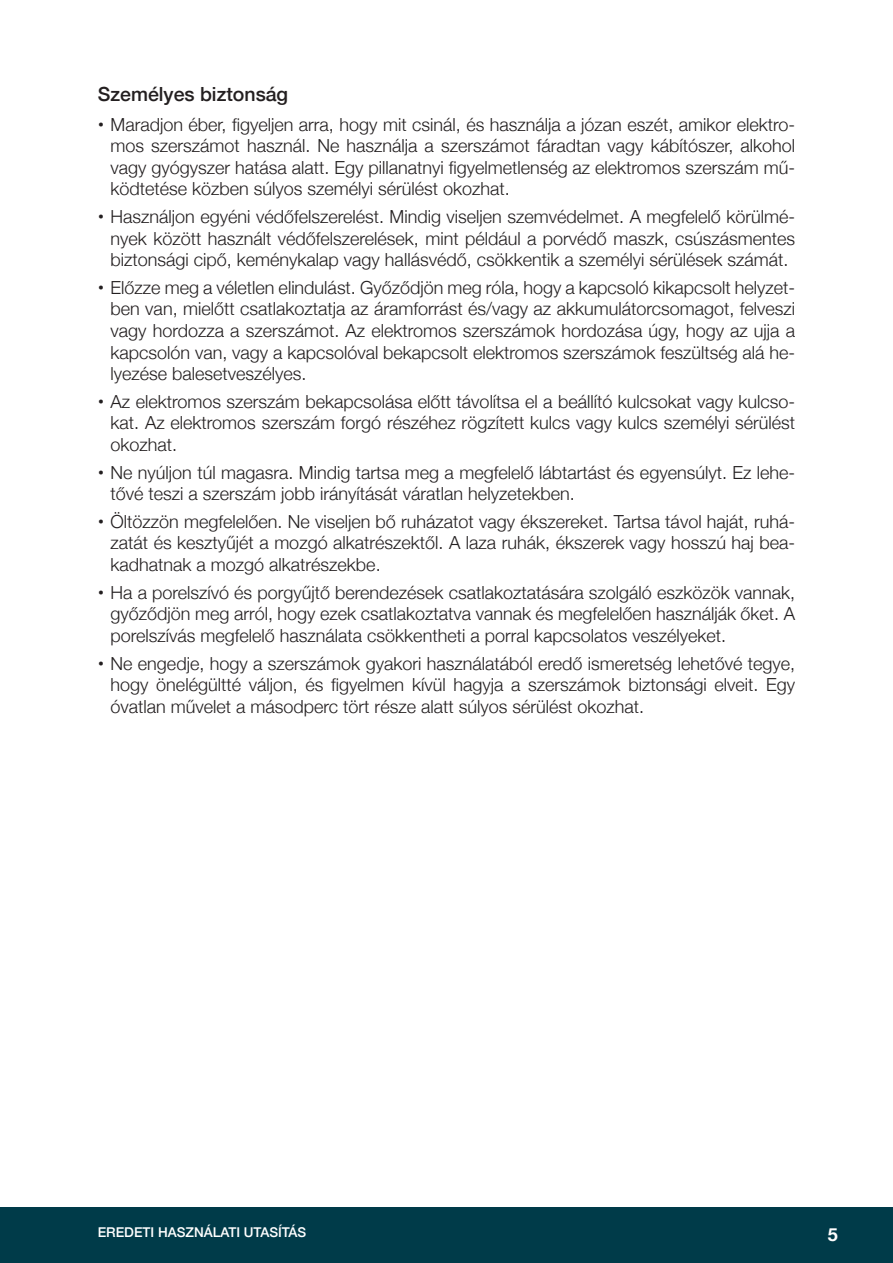
<style>
.page{position:relative;width:893px;height:1263px;background:#fff}
.page>*{position:absolute;margin:0;border:0;box-sizing:border-box;transform-origin:0 0}
.subsub{font:500 19.5px "Helvetica Neue";color:#231f20}
.t1{font:300 18px/21.6px "Helvetica Neue";color:#231f20;text-align:justify}
.t2{font:700 18px "Helvetica Neue";color:#fff}
.t3{font:500 13.5px "Helvetica Neue";color:#fff}
.s1{font-weight:400}
</style>
<div class="page">
<div style="left:0;top:1206px;width:893px;height:57px;background:#003b49"></div>
<p class="subsub" style="left:98px;top:78px;width:192px">Személyes biztonság</p>
<p class="t1" style="left:111px;top:112px;width:686px;text-indent:-13px"><span class="s1">•</span> Maradjon éber, figyeljen arra, hogy mit csinál, és használja a józan eszét, amikor elektro&shy;mos szerszámot használ. Ne használja a szerszámot fáradtan vagy kábítószer, alkohol vagy gyógyszer hatása alatt. Egy pillanatnyi figyelmetlenség az elektromos szerszám mű&shy;ködtetése közben súlyos személyi sérülést okozhat.</p>
<p class="t1" style="left:111px;top:204px;width:686px;text-indent:-13px"><span class="s1">•</span> Használjon egyéni védőfelszerelést. Mindig viseljen szemvédelmet. A megfelelő körülmé&shy;nyek között használt védőfelszerelések, mint például a porvédő maszk, csúszásmentes biztonsági cipő, keménykalap vagy hallásvédő, csökkentik a személyi sérülések számát.</p>
<p class="t1" style="left:111px;top:275px;width:686px;text-indent:-13px"><span class="s1">•</span> Előzze meg a véletlen elindulást. Győződjön meg róla, hogy a kapcsoló kikapcsolt helyzet&shy;ben van, mielőtt csatlakoztatja az áramforrást és/vagy az akkumulátorcsomagot, felveszi vagy hordozza a szerszámot. Az elektromos szerszámok hordozása úgy, hogy az ujja a kapcsolón van, vagy a kapcsolóval bekapcsolt elektromos szerszámok feszültség alá he&shy;lyezése balesetveszélyes.</p>
<p class="t1" style="left:111px;top:389px;width:686px;text-indent:-13px"><span class="s1">•</span> Az elektromos szerszám bekapcsolása előtt távolítsa el a beállító kulcsokat vagy kulcso&shy;kat. Az elektromos szerszám forgó részéhez rögzített kulcs vagy kulcs személyi sérülést okozhat.</p>
<p class="t1" style="left:111px;top:460px;width:686px;text-indent:-13px"><span class="s1">•</span> Ne nyúljon túl magasra. Mindig tartsa meg a megfelelő lábtartást és egyensúlyt. Ez lehe&shy;tővé teszi a szerszám jobb irányítását váratlan helyzetekben.</p>
<p class="t1" style="left:111px;top:509px;width:686px;text-indent:-13px"><span class="s1">•</span> Öltözzön megfelelően. Ne viseljen bő ruházatot vagy ékszereket. Tartsa távol haját, ruhá&shy;zatát és kesztyűjét a mozgó alkatrészektől. A laza ruhák, ékszerek vagy hosszú haj bea&shy;kadhatnak a mozgó alkatrészekbe.</p>
<p class="t1" style="left:111px;top:580px;width:686px;text-indent:-13px"><span class="s1">•</span> Ha a porelszívó és porgyűjtő berendezések csatlakoztatására szolgáló eszközök vannak, győződjön meg arról, hogy ezek csatlakoztatva vannak és megfelelően használják őket. A porelszívás megfelelő használata csökkentheti a porral kapcsolatos veszélyeket.</p>
<p class="t1" style="left:111px;top:651px;width:686px;text-indent:-13px"><span class="s1">•</span> Ne engedje, hogy a szerszámok gyakori használatából eredő ismeretség lehetővé tegye, hogy önelégültté váljon, és figyelmen kívül hagyja a szerszámok biztonsági elveit. Egy óvatlan művelet a másodperc tört része alatt súlyos sérülést okozhat.</p>
<p class="t3" style="left:98px;top:1221px;width:210px">EREDETI HASZNÁLATI UTASÍTÁS</p>
<p class="t2" style="left:828px;top:1221px;width:12px">5</p>
</div>
